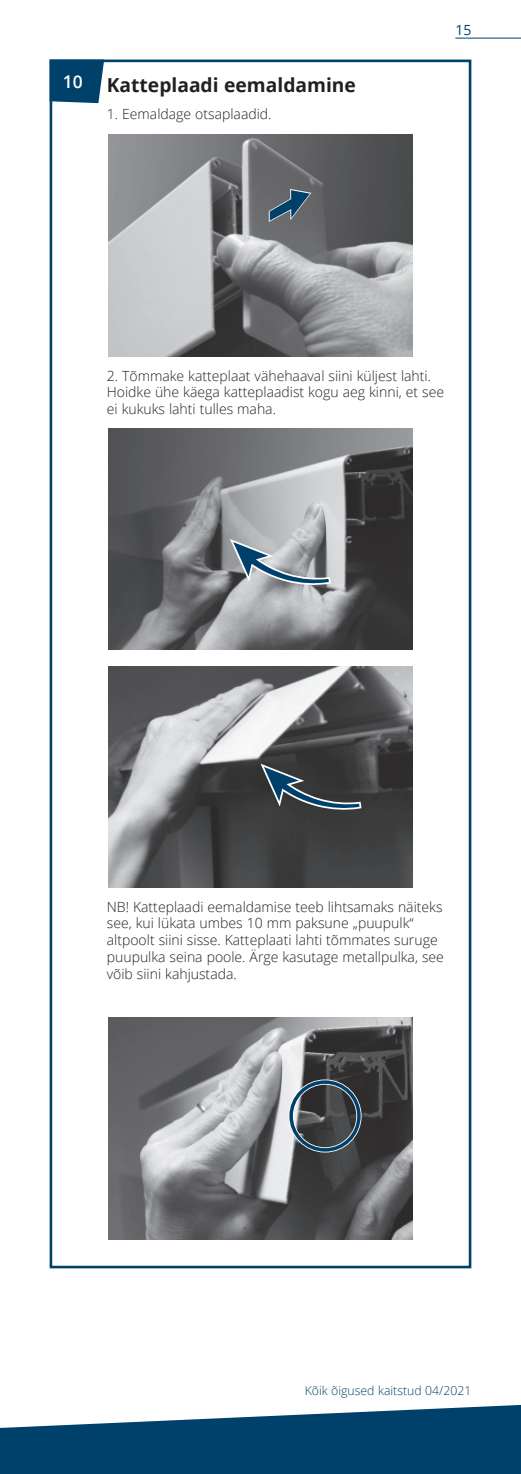
<style>
.page{position:relative;width:521px;height:1474px;background:#fff}
.page>*{position:absolute;margin:0;border:0;box-sizing:border-box;transform-origin:0 0}
.t1{font:700 19.25px "Open Sans";color:#231f20}
.t2{font:600 17.5px "Open Sans";color:#fff}
.t3{font:300 14px/16.8px "Open Sans";color:#231f20}
.t4{font:14px "Open Sans";color:#00416b}
.t5{font:300 12.25px "Open Sans";color:#00416b}
</style>
<div class="page">
<hr style="left:455px;top:38px;width:66px;height:1px;background:#00416b">
<svg style="left:0;top:1404px;width:521px;height:69px;fill:#00416b"></svg>
<div style="left:50px;top:60px;width:421px;height:1208px;border:3px solid #00416b"></div>
<svg style="left:50px;top:60px;width:54px;height:43px;background:#104d74"></svg>
<img style="left:108px;top:134px;width:305px;height:222px">
<svg style="left:269px;top:189px;width:42px;height:33px"></svg>
<img style="left:108px;top:428px;width:305px;height:221px">
<svg style="left:230px;top:539px;width:101px;height:47px;background:#8f9aa3"></svg>
<img style="left:108px;top:666px;width:305px;height:221px">
<svg style="left:260px;top:763px;width:101px;height:47px;background:#424c53"></svg>
<img style="left:108px;top:1017px;width:305px;height:222px">
<div style="left:288px;top:1079px;width:73px;height:73px;border:5px solid #fff;border-radius:50%"></div>
<div style="left:289px;top:1080px;width:72px;height:71px;border:4px solid #00416b;border-radius:50%"></div>
<p class="t2" style="left:63px;top:70px;width:21px">10</p>
<h1 class="t1" style="left:107px;top:71px;width:251px">Katteplaadi eemaldamine</h1>
<p class="t3" style="left:107px;top:105px;width:166px">1. Eemaldage otsaplaadid.</p>
<p class="t4" style="left:455px;top:20px;width:18px">15</p>
<p class="t3" style="left:107px;top:367px;width:339px">2. Tõmmake katteplaat vähehaaval siini küljest lahti.<br>Hoidke ühe käega katteplaadist kogu aeg kinni, et see ei kukuks lahti tulles maha.</p>
<p class="t3" style="left:107px;top:897px;width:339px">NB! Katteplaadi eemaldamise teeb lihtsamaks näiteks see, kui lükata umbes 10 mm paksune „puupulk“ altpoolt siini sisse. Katteplaati lahti tõmmates suruge puupulka seina poole. Ärge kasutage metallpulka, see võib siini kahjustada.</p>
<p class="t5" style="left:305px;top:1381px;width:168px">Kõik õigused kaitstud 04/2021</p>
</div>
